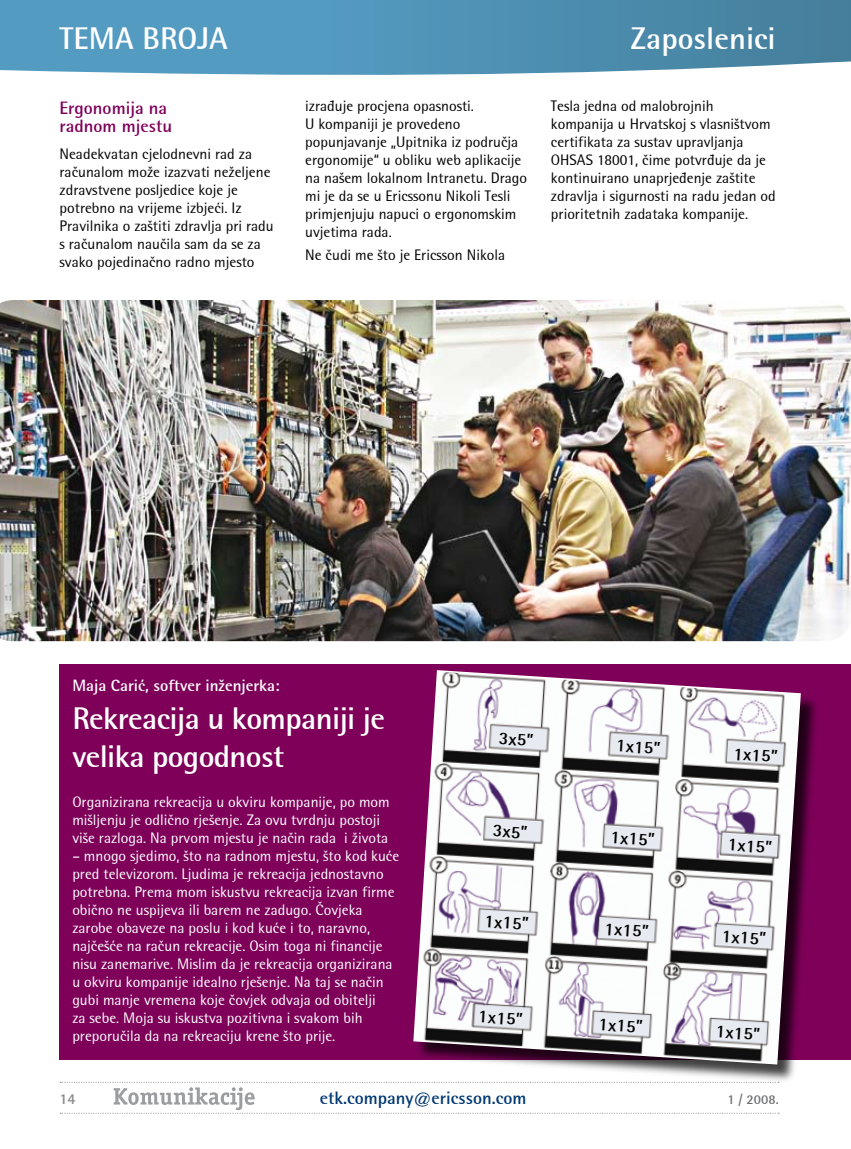
<style>
.page{position:relative;width:851px;height:1149px;background:#fff}
.page>*{position:absolute;margin:0;border:0;box-sizing:border-box;transform-origin:0 0}
.t1{font:700 31.5px/37.8px "Rotis Semi Sans CE";letter-spacing:-.02em;color:#fff}
.t2{font:700 31.5px "Rotis Semi Sans CE";color:#fff}
.t3{font:700 18px "Rotis Semi Sans CE";color:#000}
.t4{font:700 18px "Rotis Semi Sans CE";color:#003871}
.t5{font:700 18px/18px "Rotis Semi Sans CE";color:#7e0059}
.t6{font:700 16.5px "Rotis Semi Sans CE";color:#fff}
.t7{font:500 15px/18px "Rotis Semi Sans CE";color:#000}
.t8{font:500 15px/18px "Rotis Semi Sans CE";color:#fff}
.t9{font:700 15px "Rotis Semi Sans CE";color:#878889}
.t10{font:700 13.5px "Rotis Semi Sans CE";color:#707173}
</style>
<div class="page">
<svg style="left:60px;top:1081px;width:719px;height:32px"></svg>
<div style="left:60px;top:663px;width:790px;height:396px;background:#7e0059"></div>
<img style="left:0;top:300px;width:850px;height:341px">
<div style="left:414px;top:671px;width:406px;height:413px;background:#000;opacity:.75"></div>
<svg style="left:412px;top:670px;width:389px;height:394px;background:#c5b9c3"></svg>
<svg style="left:0;top:0;width:850px;height:75px;background:#5797b8"></svg>
<h1 class="t2" style="left:60px;top:20px;width:170px">TEMA BROJA</h1>
<h1 class="t2" style="left:630px;top:20px;width:146px">Zaposlenici</h1>
<p class="t5" style="left:60px;top:99px;width:114px">Ergonomija na radnom mjestu</p>
<p class="t7" style="left:60px;top:145px;width:216px">Neadekvatan cjelodnevni rad za računalom može izazvati neželjene zdravstvene posljedice koje je potrebno na vrijeme izbjeći. Iz Pravilnika o zaštiti zdravlja pri radu s računalom naučila sam da se za svako pojedinačno radno mjesto</p>
<p class="t7" style="left:305px;top:97px;width:223px">izrađuje procjena opasnosti.<br>U kompaniji je provedeno popunjavanje „Upitnika iz područja ergonomije“ u obliku web aplikacije na našem lokalnom Intranetu. Drago mi je da se u Ericssonu Nikoli Tesli primjenjuju napuci o ergonomskim uvjetima rada.</p>
<p class="t7" style="left:305px;top:246px;width:201px">Ne čudi me što je Ericsson Nikola</p>
<p class="t7" style="left:551px;top:97px;width:226px">Tesla jedna od malobrojnih kompanija u Hrvatskoj s vlasništvom certifikata za sustav upravljanja OHSAS 18001, čime potvrđuje da je kontinuirano unaprjeđenje zaštite zdravlja i sigurnosti na radu jedan od prioritetnih zadataka kompanije.</p>
<p class="t6" style="left:72px;top:676px;width:209px">Maja Carić, softver inženjerka:</p>
<h1 class="t1" style="left:72px;top:699px;width:314px">Rekreacija u kompaniji je velika pogodnost</h1>
<p class="t8" style="left:72px;top:792px;width:319px">Organizirana rekreacija u okviru kompanije, po mom mišljenju je odlično rješenje. Za ovu tvrdnju postoji više razloga. Na prvom mjestu je način rada i života</p>
<p class="t8" style="left:72px;top:846px;width:328px">– mnogo sjedimo, što na radnom mjestu, što kod kuće pred televizorom. Ljudima je rekreacija jednostavno potrebna. Prema mom iskustvu rekreacija izvan firme obično ne uspijeva ili barem ne zadugo. Čovjeka zarobe obaveze na poslu i kod kuće i to, naravno, najčešće na račun rekreacije. Osim toga ni financije nisu zanemarive. Mislim da je rekreacija organizirana u okviru kompanije idealno rješenje. Na taj se način gubi manje vremena koje čovjek odvaja od obitelji<br>za sebe. Moja su iskustva pozitivna i svakom bih preporučila da na rekreaciju krene što prije.</p>
<p class="t3" style="left:499px;top:727px;width:36px;rotate:4deg">3x5”</p>
<p class="t3" style="left:617px;top:735px;width:46px;rotate:4deg">1x15”</p>
<p class="t3" style="left:493px;top:819px;width:36px;rotate:4deg">3x5”</p>
<p class="t3" style="left:611px;top:826px;width:46px;rotate:4deg">1x15”</p>
<p class="t3" style="left:485px;top:910px;width:46px;rotate:4deg">1x15”</p>
<p class="t3" style="left:479px;top:1005px;width:46px;rotate:4deg">1x15”</p>
<p class="t3" style="left:605px;top:918px;width:46px;rotate:4deg">1x15”</p>
<p class="t3" style="left:599px;top:1013px;width:46px;rotate:4deg">1x15”</p>
<p class="t3" style="left:734px;top:743px;width:46px;rotate:4deg">1x15”</p>
<p class="t3" style="left:728px;top:833px;width:46px;rotate:4deg">1x15”</p>
<p class="t3" style="left:722px;top:925px;width:46px;rotate:4deg">1x15”</p>
<p class="t3" style="left:716px;top:1020px;width:46px;rotate:4deg">1x15”</p>
<p class="t9" style="left:60px;top:1090px;width:18px">14</p>
<p class="t4" style="left:320px;top:1087px;width:208px">etk.company@ericsson.com</p>
<p class="t10" style="left:727px;top:1091px;width:53px">1 / 2008.</p>
</div>
